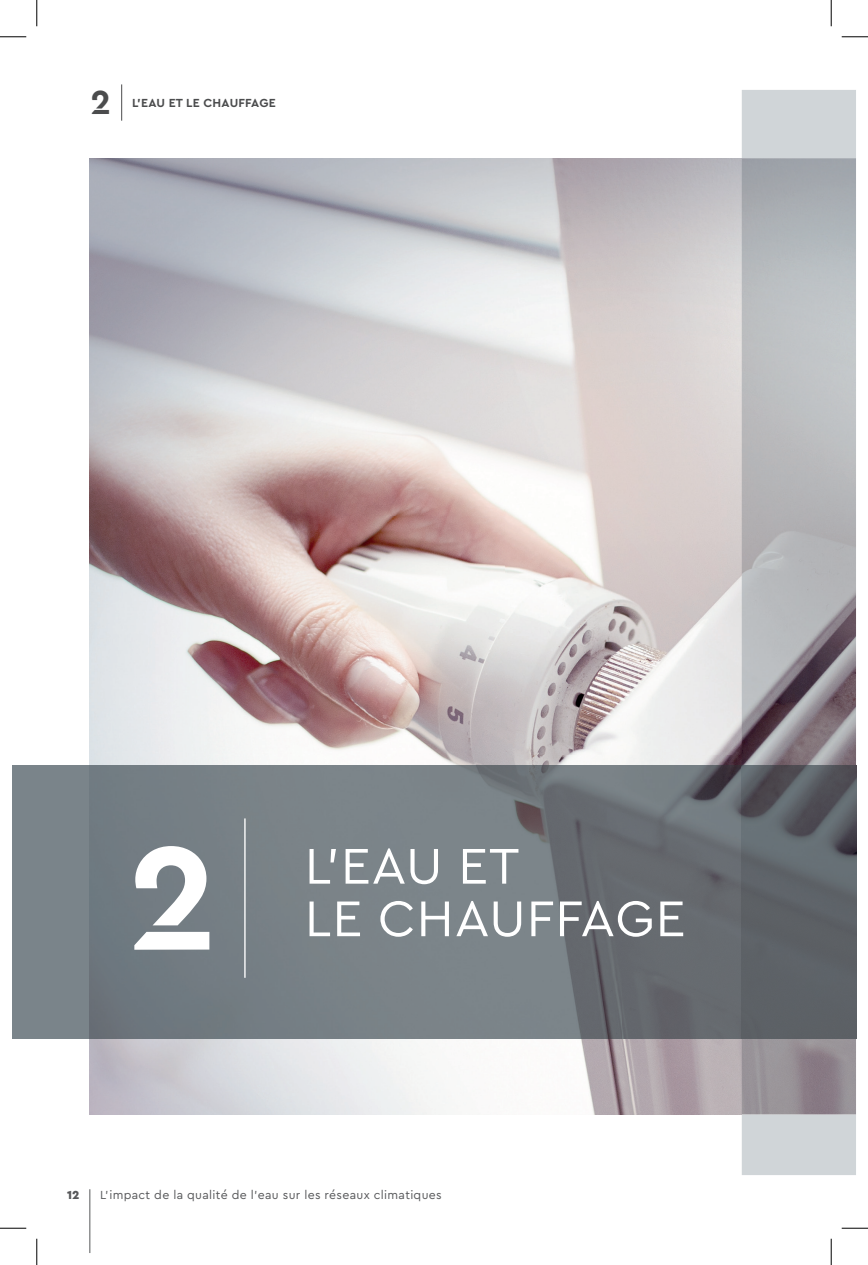
<style>
.page{position:relative;width:868px;height:1265px;background:#fff}
.page>*{position:absolute;margin:0;border:0;box-sizing:border-box;transform-origin:0 0}
.t1{font:700 154px "Cera Stencil PRO";color:#fff}
.t2{font:52.5px/52.5px "Cera PRO";letter-spacing:.02em;color:#fff}
.t3{font:700 35px "Cera Stencil PRO";color:#4b4c4d}
.t4{font:12.25px "Cera PRO";letter-spacing:.025em;color:#57585a}
.t5{font:700 12.25px "Cera PRO";letter-spacing:.02em;color:#4b4c4d}
.t6{font:900 12.25px "Cera PRO";color:#57585a}
</style>
<div class="page">
<hr style="left:89px;top:1188px;width:1px;height:64px;background:#57585a">
<div style="left:741px;top:90px;width:114px;height:1084px;background:#d0d5d8"></div>
<img style="left:89px;top:158px;width:652px;height:607px">
<img style="left:89px;top:1038px;width:652px;height:76px">
<img style="left:741px;top:158px;width:114px;height:956px">
<hr style="left:121px;top:84px;width:1px;height:37px;background:#4b4c4d">
<div style="left:12px;top:765px;width:77px;height:273px;background:#7a848a"></div>
<img style="left:89px;top:765px;width:766px;height:273px">
<hr style="left:244px;top:818px;width:1px;height:159px;background:#fff">
<svg style="left:0;top:36px;width:26px;height:1px"></svg>
<svg style="left:841px;top:36px;width:26px;height:1px"></svg>
<svg style="left:0;top:1227px;width:26px;height:1px"></svg>
<svg style="left:841px;top:1227px;width:26px;height:1px"></svg>
<svg style="left:36px;top:0;width:1px;height:26px"></svg>
<svg style="left:36px;top:1238px;width:1px;height:26px"></svg>
<svg style="left:830px;top:0;width:1px;height:26px"></svg>
<svg style="left:830px;top:1238px;width:1px;height:26px"></svg>
<h3 class="t3" style="left:90px;top:79px;width:22px">2</h3>
<p class="t5" style="left:132px;top:95px;width:145px">L’EAU ET LE CHAUFFAGE</p>
<h1 class="t1" style="left:127px;top:795px;width:91px">2</h1>
<h2 class="t2" style="left:304px;top:837px;width:382px">L’EAU ET<br>LE CHAUFFAGE</h2>
<p class="t6" style="left:67px;top:1186px;width:14px">12</p>
<p class="t4" style="left:100px;top:1186px;width:343px">L’impact de la qualité de l’eau sur les réseaux climatiques</p>
</div>
